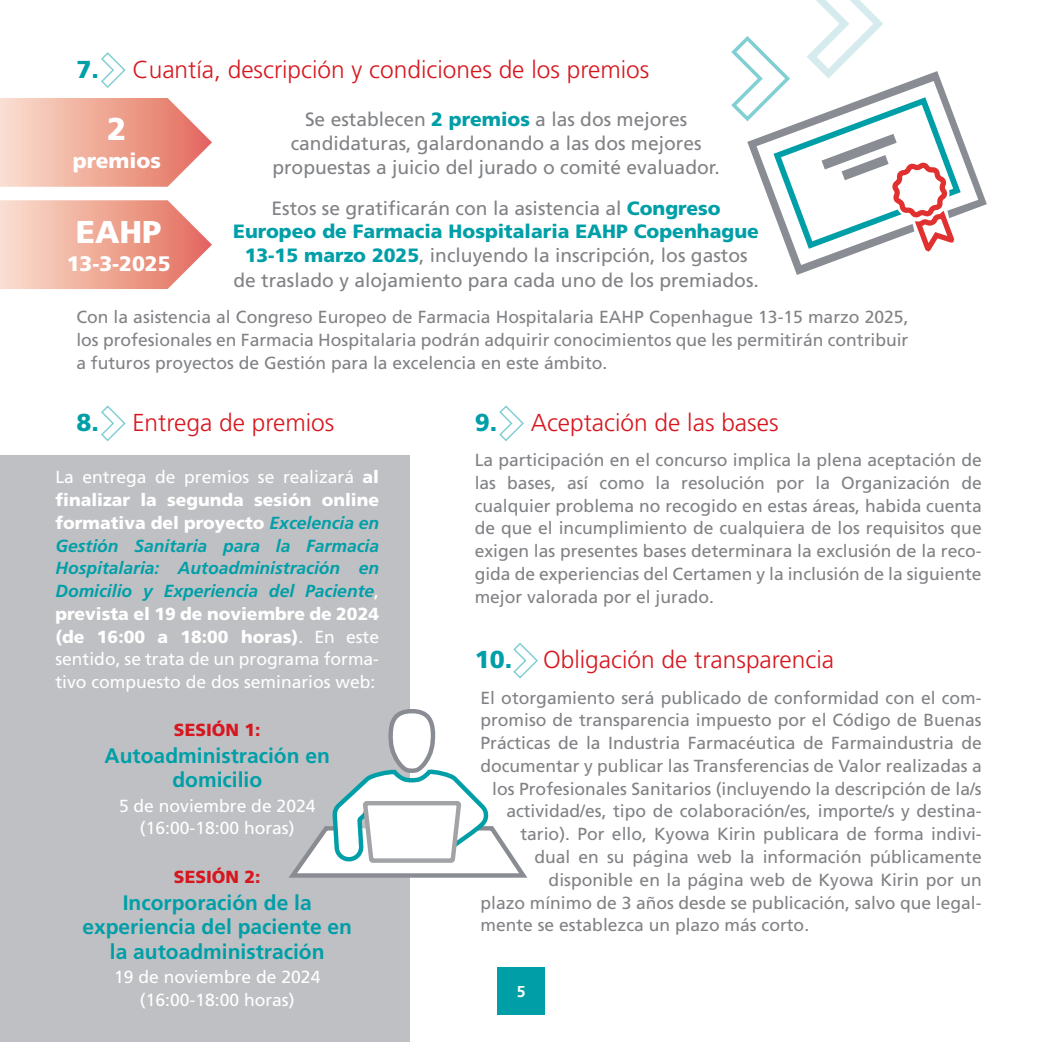
<style>
.page{position:relative;width:1042px;height:1042px;background:#fff}
.page>*{position:absolute;margin:0;border:0;box-sizing:border-box;transform-origin:0 0}
.t1{font:900 31.5px "Frutiger";color:#fff}
.t2{font:300 24.5px "Frutiger";color:#d7171f}
.t3{font:700 21px/24.5px "Frutiger";color:#009fa8;text-align:center}
.t4{font:900 21px "Frutiger";color:#fff}
.t5{font:19.25px/24px "Frutiger";color:#808285;text-align:center}
.t6{font:17.5px/22.8px "Frutiger";color:#808285;text-align:justify}
.t7{font:italic 700 17.5px/22.8px "Frutiger";color:#009fa8;text-align:justify}
.t8{font:17.5px/22.8px "Frutiger";color:#fff;text-align:center}
.t9{font:900 17.5px "Frutiger";color:#d7171f}
.t10{font:700 15.75px "Frutiger";color:#fff}
.s1{font-weight:900;color:#009fa8}
.s2{font-weight:400;font-style:normal;color:#fff}
.s3{font-weight:900;font-style:normal;color:#fff}
</style>
<div class="page">
<div style="left:0;top:455px;width:409px;height:587px;background:#bfc0c3"></div>
<svg style="left:788px;top:132px;width:199px;height:143px"></svg>
<div style="left:497px;top:967px;width:48px;height:48px;background:#009fa8"></div>
<svg style="left:0;top:98px;width:212px;height:89px;background:#f1b4a5"></svg>
<svg style="left:0;top:200px;width:212px;height:89px;background:#f1b4a5"></svg>
<svg style="left:101px;top:405px;width:25px;height:36px"></svg>
<svg style="left:101px;top:52px;width:25px;height:36px"></svg>
<svg style="left:499px;top:405px;width:25px;height:36px"></svg>
<svg style="left:289px;top:642px;width:249px;height:238px"></svg>
<svg style="left:731px;top:0;width:229px;height:251px"></svg>
<h2 class="t2" style="left:76px;top:56px;width:574px"><span class="s1">7.</span> Cuantía, descripción y condiciones de los premios</h2>
<h1 class="t1" style="left:107px;top:110px;width:21px">2</h1>
<p class="t4" style="left:73px;top:148px;width:90px">premios</p>
<h1 class="t1" style="left:76px;top:213px;width:87px">EAHP</h1>
<p class="t4" style="left:67px;top:251px;width:105px">13-3-2025</p>
<p class="t5" style="left:272px;top:108px;width:449px">Se establecen <span class="s1">2 premios</span> a las dos mejores candidaturas, galardonando a las dos mejores propuestas a juicio del jurado o comité evaluador.</p>
<p class="t5" style="left:233px;top:196px;width:527px">Estos se gratificarán con la asistencia al <span class="s1">Congreso Europeo de Farmacia Hospitalaria EAHP Copenhague 13-15 marzo 2025</span>, incluyendo la inscripción, los gastos de traslado y alojamiento para cada uno de los premiados.</p>
<p class="t6" style="left:76px;top:305px;width:834px">Con la asistencia al Congreso Europeo de Farmacia Hospitalaria EAHP Copenhague 13-15 marzo 2025, los profesionales en Farmacia Hospitalaria podrán adquirir conocimientos que les permitirán contribuir a futuros proyectos de Gestión para la excelencia en este ámbito.</p>
<h2 class="t2" style="left:76px;top:409px;width:259px"><span class="s1">8.</span> Entrega de premios</h2>
<p class="t7" style="left:55px;top:466px;width:325px"><span class="s2">La entrega de premios se realizará</span> <span class="s3">al finalizar la segunda sesión online formativa del proyecto</span> Excelencia en Gestión Sanitaria para la Farmacia Hospitalaria: Autoadministración en Domicilio y Experiencia del Paciente<span class="s2">, </span><span class="s3">prevista el 19 de noviembre de 2024 (de 16:00 a 18:00 horas)</span><span class="s2">. En este sentido, se trata de un programa forma&shy;tivo compuesto de dos seminarios web:</span></p>
<p class="t9" style="left:174px;top:719px;width:88px">SESIÓN 1:</p>
<p class="t3" style="left:105px;top:743px;width:227px">Autoadministración en domicilio</p>
<p class="t8" style="left:119px;top:794px;width:198px">5 de noviembre de 2024 (16:00-18:00 horas)</p>
<p class="t9" style="left:174px;top:866px;width:88px">SESIÓN 2:</p>
<p class="t3" style="left:82px;top:890px;width:271px">Incorporación de la experiencia del paciente en la autoadministración</p>
<p class="t8" style="left:114px;top:965px;width:208px">19 de noviembre de 2024 (16:00-18:00 horas)</p>
<h2 class="t2" style="left:475px;top:409px;width:305px"><span class="s1">9.</span> Aceptación de las bases</h2>
<p class="t6" style="left:475px;top:448px;width:508px">La participación en el concurso implica la plena aceptación de las bases, así como la resolución por la Organización de cualquier problema no recogido en estas áreas, habida cuenta de que el incumplimiento de cualquiera de los requisitos que exigen las presentes bases determinara la exclusión de la reco&shy;gida de experiencias del Certamen y la inclusión de la siguiente mejor valorada por el jurado.</p>
<h2 class="t2" style="left:475px;top:646px;width:361px"><span class="s1">10.</span> Obligación de transparencia</h2>
<p class="t6" style="left:480px;top:686px;width:503px">El otorgamiento será publicado de conformidad con el com-</p>
<p class="t6" style="left:480px;top:709px;width:503px">promiso de transparencia impuesto por el Código de Buenas</p>
<p class="t6" style="left:480px;top:731px;width:503px">Prácticas de la Industria Farmacéutica de Farmaindustria de</p>
<p class="t6" style="left:480px;top:754px;width:503px">documentar y publicar las Transferencias de Valor realizadas a</p>
<p class="t6" style="left:492px;top:777px;width:491px">los Profesionales Sanitarios (incluyendo la descripción de la/s</p>
<p class="t6" style="left:506px;top:800px;width:477px">actividad/es, tipo de colaboración/es, importe/s y destina-</p>
<p class="t6" style="left:520px;top:822px;width:463px">tario). Por ello, Kyowa Kirin publicara de forma indivi-</p>
<p class="t6" style="left:534px;top:845px;width:449px">dual en su página web la información públicamente</p>
<p class="t6" style="left:549px;top:868px;width:434px">disponible en la página web de Kyowa Kirin por un</p>
<p class="t6" style="left:480px;top:891px;width:503px">plazo mínimo de 3 años desde se publicación, salvo que legal-</p>
<p class="t6" style="left:480px;top:913px;width:330px">mente se establezca un plazo más corto.</p>
<p class="t10" style="left:517px;top:982px;width:10px">5</p>
</div>
